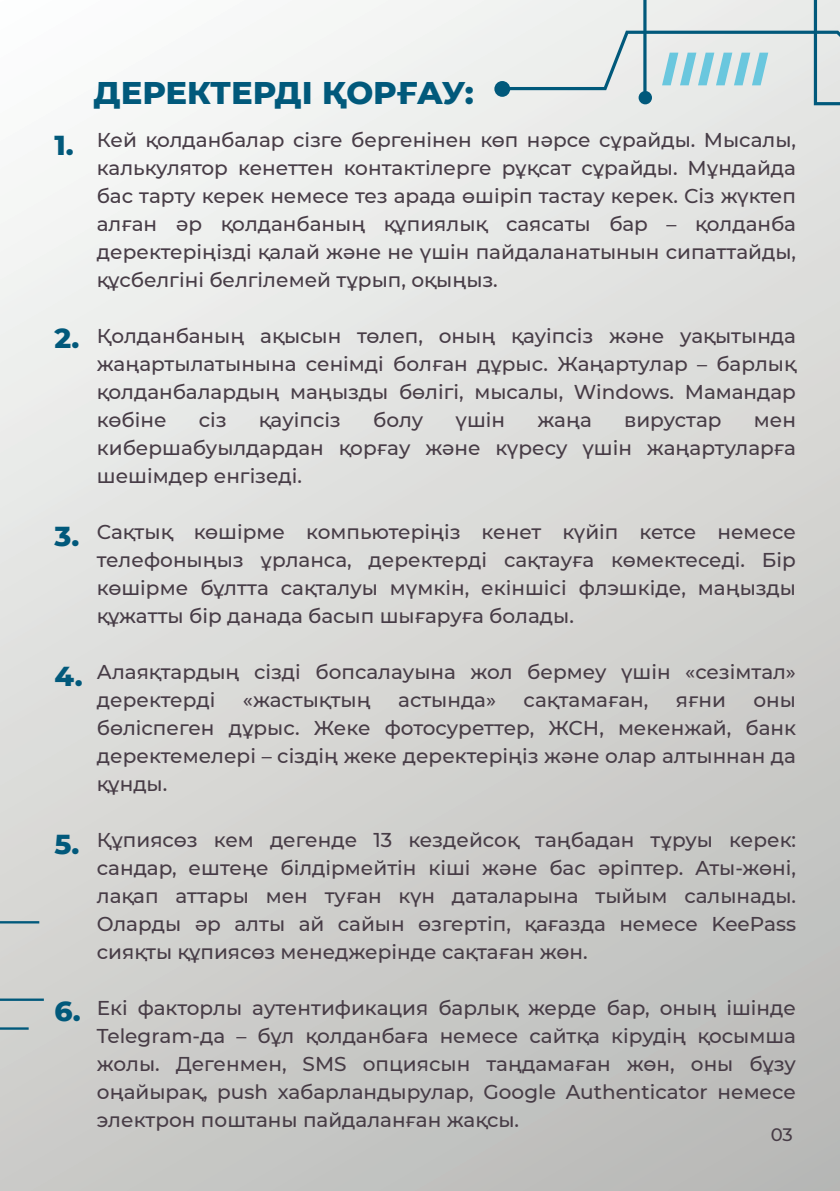
<style>
.page{position:relative;width:840px;height:1191px;background:#fff}
.page>*{position:absolute;margin:0;border:0;box-sizing:border-box;transform-origin:0 0}
.t1{font:800 32px "Montserrat";color:#01597b}
.t2{font:800 28px "Montserrat";color:#01597b}
.t3{font:500 20px/28px "Montserrat";color:#473c46;text-align:justify}
.t4{font:500 18px "Montserrat";color:#473c46}
</style>
<div class="page">
<div style="left:0;top:0;width:839px;height:1191px;background:linear-gradient(to bottom,#f4f6f4,#bfbfbc)"></div>
<div style="left:494px;top:81px;width:16px;height:16px;background:#01597b;border-radius:50%"></div>
<svg style="left:507px;top:0;width:332px;height:105px;background:#d6e1e3"></svg>
<div style="left:0;top:921px;width:44px;height:108px;background:#d3d3d0"></div>
<h2 class="t2" style="left:54px;top:124px;width:21px">1.</h2>
<h2 class="t2" style="left:54px;top:318px;width:26px">2.</h2>
<h2 class="t2" style="left:54px;top:515px;width:26px">3.</h2>
<h2 class="t2" style="left:54px;top:655px;width:30px">4.</h2>
<h2 class="t2" style="left:54px;top:824px;width:26px">5.</h2>
<h2 class="t2" style="left:54px;top:990px;width:28px">6.</h2>
<h1 class="t1" style="left:94px;top:69px;width:381px">ДЕРЕКТЕРДІ ҚОРҒАУ:</h1>
<p class="t3" style="left:97px;top:125px;width:700px">Кей қолданбалар сізге бергенінен көп нәрсе сұрайды. Мысалы, калькулятор кенеттен контактілерге рұқсат сұрайды. Мұндайда бас тарту керек немесе тез арада өшіріп тастау керек. Сіз жүктеп алған әр қолданбаның құпиялық саясаты бар – қолданба деректеріңізді қалай және не үшін пайдаланатынын сипаттайды, құсбелгіні белгілемей тұрып, оқыңыз.</p>
<p class="t3" style="left:97px;top:321px;width:700px">Қолданбаның ақысын төлеп, оның қауіпсіз және уақытында жаңартылатынына сенімді болған дұрыс. Жаңартулар – барлық қолданбалардың маңызды бөлігі, мысалы, Windows. Мамандар көбіне</p>
<p class="t3" style="left:199px;top:405px;width:29px">сіз</p>
<p class="t3" style="left:259px;top:405px;width:83px">қауіпсіз</p>
<p class="t3" style="left:373px;top:405px;width:52px">болу</p>
<p class="t3" style="left:455px;top:405px;width:51px">үшін</p>
<p class="t3" style="left:537px;top:405px;width:56px">жаңа</p>
<p class="t3" style="left:623px;top:405px;width:99px">вирустар</p>
<p class="t3" style="left:97px;top:405px;width:700px;text-indent:656px">мен кибершабуылдардан қорғау және күресу үшін жаңартуларға шешімдер енгізеді.</p>
<p class="t3" style="left:97px;top:517px;width:700px">Сақтық көшірме компьютеріңіз кенет күйіп кетсе немесе телефоныңыз ұрланса, деректерді сақтауға көмектеседі. Бір көшірме бұлтта сақталуы мүмкін, екіншісі флэшкіде, маңызды құжатты бір данада басып шығаруға болады.</p>
<p class="t3" style="left:97px;top:657px;width:700px">Алаяқтардың сізді бопсалауына жол бермеу үшін «сезімтал» деректерді</p>
<p class="t3" style="left:97px;top:685px;width:700px;text-indent:656px">оны бөліспеген дұрыс. Жеке фотосуреттер, ЖСН, мекенжай, банк деректемелері – сіздің жеке деректеріңіз және олар алтыннан да құнды.</p>
<p class="t3" style="left:97px;top:825px;width:700px">Құпиясөз кем дегенде 13 кездейсоқ таңбадан тұруы керек: сандар, ештеңе білдірмейтін кіші және бас әріптер. Аты-жөні, лақап аттары мен туған күн даталарына тыйым салынады.<br>Оларды әр алты ай сайын өзгертіп, қағазда немесе KeePass сияқты құпиясөз менеджерінде сақтаған жөн.</p>
<p class="t3" style="left:97px;top:993px;width:700px">Екі факторлы аутентификация барлық жерде бар, оның ішінде Telegram-да – бұл қолданбаға немесе сайтқа кірудің қосымша жолы. Дегенмен, SMS опциясын таңдамаған жөн, оны бұзу оңайырақ, push хабарландырулар, Google Authenticator немесе электрон поштаны пайдаланған жақсы.</p>
<p class="t4" style="left:770px;top:1121px;width:24px">03</p>
<p class="t3" style="left:243px;top:685px;width:129px">«жастықтың</p>
<p class="t3" style="left:398px;top:685px;width:99px">астында»</p>
<p class="t3" style="left:523px;top:685px;width:126px">сақтамаған,</p>
<p class="t3" style="left:675px;top:685px;width:52px">яғни</p>
</div>
